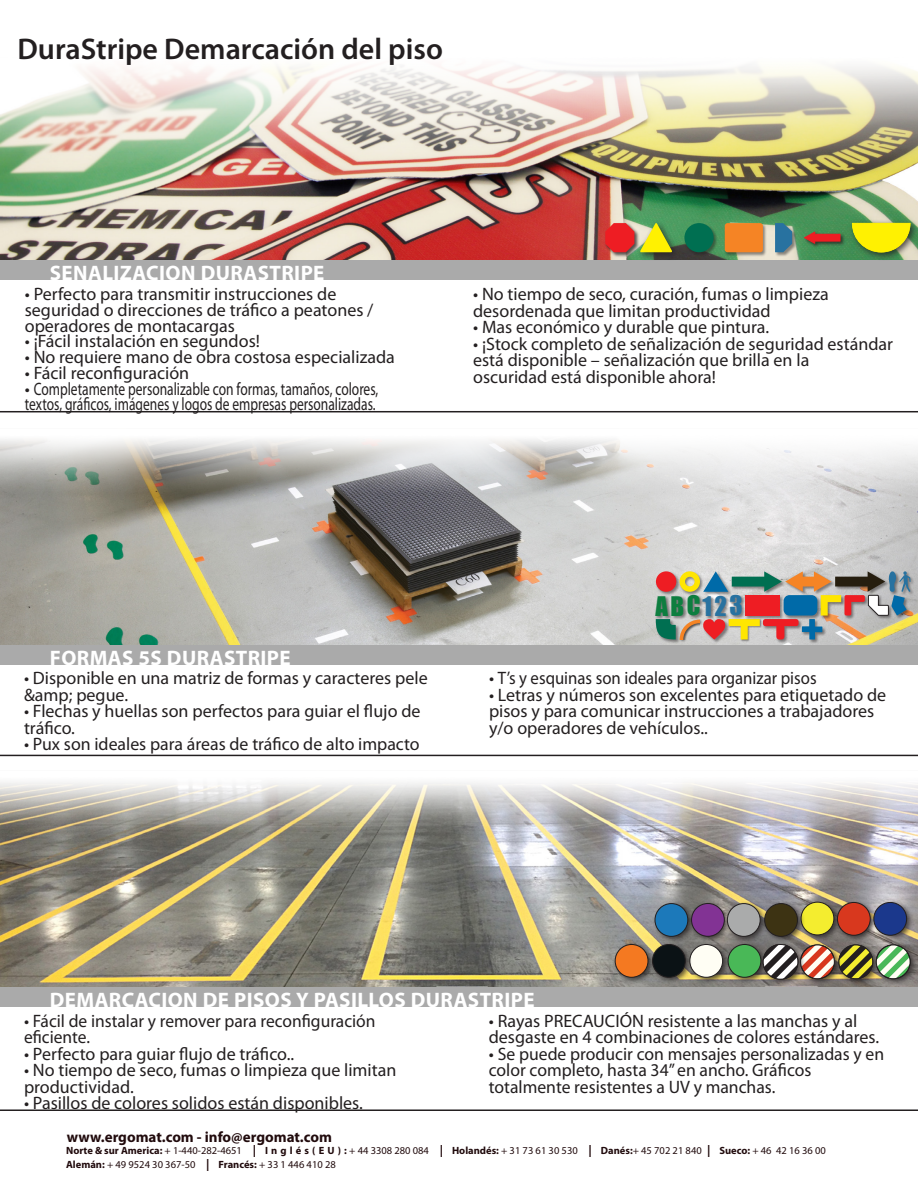
<style>
.page{position:relative;width:918px;height:1188px;background:#fff}
.page>*{position:absolute;margin:0;border:0;box-sizing:border-box;transform-origin:0 0}
.t1{font:600 30px "Myriad Pro";color:#231f20}
.t2{font:24.75px "Impact";color:#0d7e3f}
.t3{font:700 21px "Myriad Pro";letter-spacing:.02em;color:#fff}
.t4{font:18px/16.5px "Myriad Pro";color:#231f20}
.t5{font:700 15px "Myriad Pro";color:#210b0d}
.t6{font:10.5px/13.5px "Myriad Pro";color:#210b0d}
.s1{font-size:24.9px;color:#2872a0}
.s2{font-weight:700}
.s3{font-weight:700;font-size:12px}
</style>
<div class="page">
<img style="left:0;top:66px;width:918px;height:195px">
<img style="left:0;top:439px;width:918px;height:206px">
<img style="left:0;top:782px;width:918px;height:206px">
<div style="left:0;top:261px;width:918px;height:19px;background:#aaa"></div>
<div style="left:0;top:645px;width:918px;height:20px;background:#aaa"></div>
<div style="left:0;top:988px;width:918px;height:19px;background:#aaa"></div>
<div style="left:655px;top:596px;width:33px;height:24px;background:#231f20;opacity:.5"></div>
<div style="left:655px;top:571px;width:26px;height:25px;background:#d2d2d0"></div>
<div style="left:899px;top:571px;width:16px;height:25px;background:#231f20;opacity:.5"></div>
<div style="left:729px;top:619px;width:33px;height:23px;background:#231f20;opacity:.5"></div>
<div style="left:762px;top:618px;width:41px;height:26px;background:#231f20;opacity:.5"></div>
<div style="left:801px;top:618px;width:26px;height:26px;background:#231f20;opacity:.5"></div>
<div style="left:655px;top:618px;width:25px;height:26px;background:#231f20;opacity:.5"></div>
<div style="left:679px;top:619px;width:24px;height:24px;background:#231f20;opacity:.5"></div>
<div style="left:702px;top:618px;width:27px;height:26px;background:#231f20;opacity:.5"></div>
<svg style="left:656px;top:571px;width:255px;height:68px;background:#a9988a"></svg>
<div style="left:604px;top:222px;width:36px;height:35px;background:#231f20;opacity:.75"></div>
<svg style="left:605px;top:223px;width:29px;height:29px"></svg>
<div style="left:637px;top:220px;width:43px;height:41px;background:#231f20;opacity:.75"></div>
<svg style="left:640px;top:223px;width:32px;height:29px"></svg>
<div style="left:684px;top:222px;width:34px;height:34px;background:#231f20;opacity:.5"></div>
<div style="left:684px;top:223px;width:30px;height:29px;background:#006f51;border-radius:50%"></div>
<div style="left:724px;top:222px;width:43px;height:34px;background:#231f20;opacity:.5"></div>
<div style="left:725px;top:223px;width:38px;height:29px;background:#f58425;border-radius:3px"></div>
<div style="left:774px;top:222px;width:22px;height:34px;background:#231f20;opacity:.5"></div>
<svg style="left:775px;top:223px;width:17px;height:29px"></svg>
<div style="left:803px;top:231px;width:42px;height:18px;background:#231f20;opacity:.75"></div>
<svg style="left:804px;top:232px;width:37px;height:12px"></svg>
<div style="left:848px;top:219px;width:70px;height:42px;background:#231f20;opacity:.75"></div>
<svg style="left:852px;top:223px;width:59px;height:30px;background:#dad817"></svg>
<div style="left:798px;top:900px;width:44px;height:43px;background:#231f20;opacity:.75"></div>
<div style="left:801px;top:902px;width:33px;height:33px;background:#f4ed2f;border-radius:50%"></div>
<div style="left:801px;top:902px;width:33px;height:33px;border:1px solid #231f20;border-radius:50%"></div>
<div style="left:835px;top:900px;width:43px;height:43px;background:#231f20;opacity:.75"></div>
<div style="left:837px;top:902px;width:33px;height:33px;background:#d8381e;border-radius:50%"></div>
<div style="left:837px;top:902px;width:33px;height:34px;border:1px solid #231f20;border-radius:50%"></div>
<div style="left:871px;top:900px;width:43px;height:43px;background:#231f20;opacity:.75"></div>
<div style="left:874px;top:902px;width:33px;height:33px;background:#1b388c;border-radius:50%"></div>
<div style="left:874px;top:902px;width:33px;height:34px;border:1px solid #231f20;border-radius:50%"></div>
<div style="left:652px;top:901px;width:44px;height:43px;background:#231f20;opacity:.75"></div>
<div style="left:655px;top:904px;width:33px;height:32px;background:#1c79ba;border-radius:50%"></div>
<div style="left:655px;top:903px;width:33px;height:34px;border:1px solid #231f20;border-radius:50%"></div>
<div style="left:689px;top:901px;width:43px;height:43px;background:#231f20;opacity:.75"></div>
<div style="left:692px;top:904px;width:32px;height:32px;background:#823394;border-radius:50%"></div>
<div style="left:691px;top:903px;width:34px;height:34px;border:1px solid #231f20;border-radius:50%"></div>
<div style="left:725px;top:901px;width:43px;height:43px;background:#231f20;opacity:.75"></div>
<div style="left:727px;top:904px;width:33px;height:32px;background:#aaabab;border-radius:50%"></div>
<div style="left:727px;top:903px;width:33px;height:34px;border:1px solid #231f20;border-radius:50%"></div>
<div style="left:762px;top:901px;width:43px;height:43px;background:#231f20;opacity:.75"></div>
<div style="left:765px;top:904px;width:32px;height:32px;background:#3d3313;border-radius:50%"></div>
<div style="left:764px;top:903px;width:34px;height:34px;border:1px solid #231f20;border-radius:50%"></div>
<div style="left:726px;top:942px;width:43px;height:43px;background:#231f20;opacity:.75"></div>
<div style="left:728px;top:944px;width:33px;height:33px;background:#49b857;border-radius:50%"></div>
<div style="left:728px;top:944px;width:33px;height:34px;border:1px solid #231f20;border-radius:50%"></div>
<div style="left:687px;top:942px;width:43px;height:43px;background:#231f20;opacity:.75"></div>
<div style="left:690px;top:944px;width:33px;height:33px;background:#fffef4;border-radius:50%"></div>
<div style="left:690px;top:944px;width:33px;height:34px;border:1px solid #231f20;border-radius:50%"></div>
<div style="left:650px;top:942px;width:43px;height:43px;background:#231f20;opacity:.75"></div>
<div style="left:653px;top:944px;width:32px;height:33px;background:#0b1215;border-radius:50%"></div>
<div style="left:652px;top:944px;width:34px;height:34px;border:1px solid #231f20;border-radius:50%"></div>
<div style="left:613px;top:942px;width:43px;height:43px;background:#231f20;opacity:.75"></div>
<div style="left:615px;top:944px;width:33px;height:33px;background:#f47921;border-radius:50%"></div>
<div style="left:615px;top:944px;width:33px;height:34px;border:1px solid #231f20;border-radius:50%"></div>
<div style="left:836px;top:942px;width:45px;height:45px;background:#231f20;opacity:.75"></div>
<div style="left:797px;top:942px;width:45px;height:45px;background:#231f20;opacity:.75"></div>
<div style="left:873px;top:942px;width:45px;height:45px;background:#231f20;opacity:.75"></div>
<div style="left:760px;top:941px;width:45px;height:46px;background:#231f20;opacity:.75"></div>
<svg style="left:763px;top:944px;width:147px;height:35px"></svg>
<div style="left:763px;top:944px;width:35px;height:35px;border:1px solid #231f20;border-radius:50%"></div>
<hr style="left:0;top:411px;width:918px;height:1px;background:#231f20">
<hr style="left:0;top:755px;width:918px;height:1px;background:#231f20">
<hr style="left:0;top:1109px;width:918px;height:2px;background:#231f20">
<p class="t1" style="left:17px;top:30px;width:427px">DuraStripe Demarcación del piso</p>
<p class="t3" style="left:50px;top:260px;width:276px">SENALIZACION DURASTRIPE</p>
<p class="t4" style="left:25px;top:286px;width:350px;line-height:15.8px">• Perfecto para transmitir instrucciones de seguridad o direcciones de tráfico a peatones / operadores de montacargas</p>
<p class="t4" style="left:25px;top:333px;width:237px">• ¡Fácil instalación en segundos!</p>
<p class="t4" style="left:25px;top:348px;width:372px">• No requiere mano de obra costosa especializada</p>
<p class="t4" style="left:25px;top:364px;width:166px">• Fácil reconfiguración</p>
<p class="t4" style="left:25px;top:380px;width:355px;line-height:15.8px">• Completamente personalizable con formas, tamaños, colores, textos, gráficos, imágenes y logos de empresas personalizadas.</p>
<p class="t4" style="left:473px;top:285px;width:357px">• No tiempo de seco, curación, fumas o limpieza desordenada que limitan productividad</p>
<p class="t4" style="left:473px;top:318px;width:298px">• Mas económico y durable que pintura.</p>
<p class="t4" style="left:473px;top:335px;width:421px">• ¡Stock completo de señalización de seguridad estándar está disponible – señalización que brilla en la</p>
<p class="t4" style="left:473px;top:368px;width:244px">oscuridad está disponible ahora!</p>
<p class="t3" style="left:50px;top:644px;width:242px">FORMAS 5S DURASTRIPE</p>
<p class="t4" style="left:24px;top:670px;width:405px">• Disponible en una matriz de formas y caracteres pele &amp;amp; pegue.</p>
<p class="t4" style="left:24px;top:703px;width:398px">• Flechas y huellas son perfectos para guiar el flujo de tráfico.</p>
<p class="t4" style="left:24px;top:736px;width:397px">• Pux son ideales para áreas de tráfico de alto impacto</p>
<h2 class="t2" style="left:656px;top:587px;width:89px">ABC<span class="s1">123</span></h2>
<p class="t4" style="left:489px;top:670px;width:329px">• T’s y esquinas son ideales para organizar pisos</p>
<p class="t4" style="left:489px;top:686px;width:399px">• Letras y números son excelentes para etiquetado de pisos y para comunicar instrucciones a trabajadores</p>
<p class="t4" style="left:489px;top:719px;width:220px">y/o operadores de vehículos..</p>
<p class="t3" style="left:50px;top:987px;width:486px">DEMARCACION DE PISOS Y PASILLOS DURASTRIPE</p>
<p class="t4" style="left:24px;top:1012px;width:353px">• Fácil de instalar y remover para reconfiguración eficiente.</p>
<p class="t4" style="left:24px;top:1045px;width:272px">• Perfecto para guiar flujo de tráfico..</p>
<p class="t4" style="left:24px;top:1061px;width:374px">• No tiempo de seco, fumas o limpieza que limitan productividad.</p>
<p class="t4" style="left:24px;top:1094px;width:340px">• Pasillos de colores solidos están disponibles.</p>
<p class="t4" style="left:489px;top:1012px;width:392px">• Rayas PRECAUCIÓN resistente a las manchas y al desgaste en 4 combinaciones de colores estándares.</p>
<p class="t4" style="left:489px;top:1045px;width:397px">• Se puede producir con mensajes personalizadas y en color completo, hasta 34” en ancho. Gráficos</p>
<p class="t4" style="left:489px;top:1078px;width:288px">totalmente resistentes a UV y manchas.</p>
<p class="t5" style="left:67px;top:1127px;width:267px">www.ergomat.com - info@ergomat.com</p>
<p class="t6" style="left:66px;top:1144px;width:761px"><span class="s2">Norte &amp; sur America:</span> + 1-440-282-4651 <span class="s3">|</span> <span class="s2">I n g l é s ( E U ) :</span> + 44 3308 280 084 <span class="s3">|</span> <span class="s2">Holandés:</span> + 31 73 61 30 530 <span class="s3">|</span> <span class="s2">Danés:</span>+ 45 702 21 840 <span class="s3">|</span> <span class="s2">Sueco:</span> + 46 42 16 36 00<br><span class="s2">Alemán:</span> + 49 9524 30 367-50 <span class="s3">|</span> <span class="s2">Francés:</span> + 33 1 446 410 28</p>
</div>
